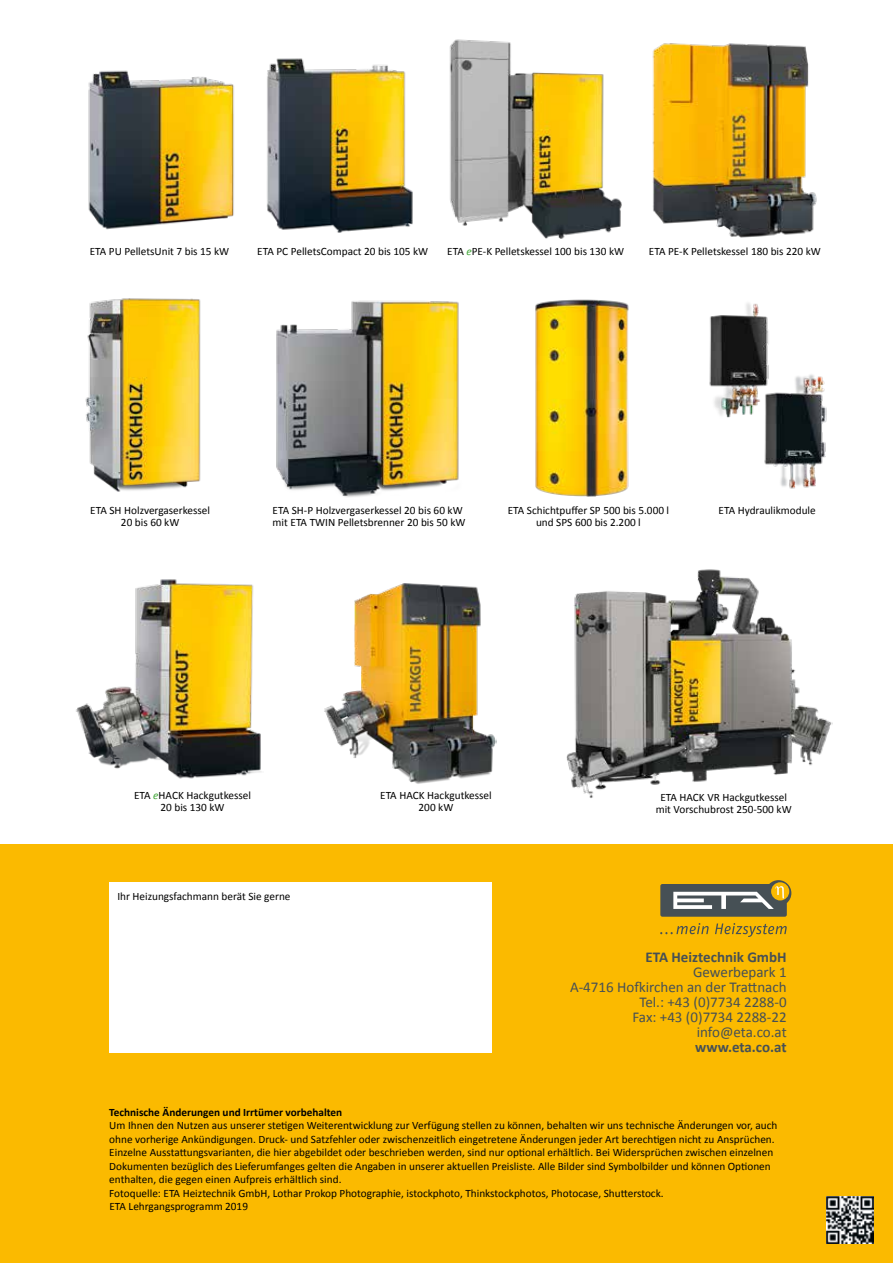
<style>
.page{position:relative;width:893px;height:1263px;background:#fff}
.page>*{position:absolute;margin:0;border:0;box-sizing:border-box;transform-origin:0 0}
.t1{font:15px/15px "Calibri";color:#465055;text-align:right}
.t2{font:700 15px "Calibri";color:#465055}
.t3{font:11.25px/12px "Calibri";color:#000;text-align:center}
.t4{font:700 11.25px "Calibri";color:#000}
.s1{font-style:italic;color:#3fa535}
</style>
<div class="page">
<div style="left:0;top:844px;width:893px;height:419px;background:#fbba00"></div>
<div style="left:109px;top:882px;width:383px;height:170px;background:#fff"></div>
<svg style="left:660px;top:880px;width:131px;height:37px;background:#848063"></svg>
<svg style="left:660px;top:923px;width:127px;height:14px"></svg>
<img style="left:826px;top:1197px;width:47px;height:47px">
<img style="left:566px;top:569px;width:267px;height:229px">
<img style="left:276px;top:300px;width:183px;height:197px">
<img style="left:88px;top:70px;width:146px;height:160px">
<img style="left:266px;top:58px;width:147px;height:175px">
<img style="left:652px;top:43px;width:165px;height:195px">
<img style="left:324px;top:583px;width:172px;height:201px">
<img style="left:85px;top:298px;width:116px;height:194px">
<img style="left:709px;top:303px;width:60px;height:115px">
<img style="left:759px;top:372px;width:68px;height:117px">
<img style="left:535px;top:299px;width:94px;height:197px">
<img style="left:76px;top:579px;width:186px;height:200px">
<img style="left:449px;top:39px;width:173px;height:200px">
<p class="t3" style="left:90px;top:245px;width:141px">ETA PU PelletsUnit 7 bis 15 kW</p>
<p class="t3" style="left:257px;top:245px;width:172px">ETA PC PelletsCompact 20 bis 105 kW</p>
<p class="t3" style="left:447px;top:245px;width:178px">ETA <span class="s1">e</span>PE-K Pelletskessel 100 bis 130 kW</p>
<p class="t3" style="left:649px;top:245px;width:173px">ETA PE-K Pelletskessel 180 bis 220 kW</p>
<p class="t3" style="left:90px;top:504px;width:121px">ETA SH Holzvergaserkessel<br>20 bis 60 kW</p>
<p class="t3" style="left:273px;top:504px;width:194px;text-align:left">ETA SH-P Holzvergaserkessel 20 bis 60 kW mit ETA TWIN Pelletsbrenner 20 bis 50 kW</p>
<p class="t3" style="left:508px;top:504px;width:163px">ETA Schichtpuffer SP 500 bis 5.000 l und SPS 600 bis 2.200 l</p>
<p class="t3" style="left:719px;top:504px;width:99px">ETA Hydraulikmodule</p>
<p class="t3" style="left:134px;top:790px;width:118px">ETA <span class="s1">e</span>HACK Hackgutkessel<br>20 bis 130 kW</p>
<p class="t3" style="left:380px;top:790px;width:113px">ETA HACK Hackgutkessel<br>200 kW</p>
<p class="t3" style="left:656px;top:791px;width:137px">ETA HACK VR Hackgutkessel mit Vorschubrost 250-500 kW</p>
<p class="t3" style="left:117px;top:890px;width:175px">Ihr Heizungsfachmann berät Sie gerne</p>
<h1 class="t2" style="left:645px;top:948px;width:143px">ETA Heiztechnik GmbH</h1>
<h1 class="t1" style="left:570px;top:965px;width:218px">Gewerbepark 1<br>A-4716 Hofkirchen an der Trattnach<br>Tel.: +43 (0)7734 2288-0<br>Fax: +43 (0)7734 2288-22 info@eta.co.at</h1>
<h1 class="t2" style="left:695px;top:1038px;width:93px">www.eta.co.at</h1>
<p class="t4" style="left:109px;top:1105px;width:235px">Technische Änderungen und Irrtümer vorbehalten</p>
<p class="t3" style="left:109px;top:1119px;width:670px;line-height:13.5px;text-align:left">Um Ihnen den Nutzen aus unserer stetigen Weiterentwicklung zur Verfügung stellen zu können, behalten wir uns technische Änderungen vor, auch ohne vorherige Ankündigungen. Druck- und Satzfehler oder zwischenzeitlich eingetretene Änderungen jeder Art berechtigen nicht zu Ansprüchen.<br>Einzelne Ausstattungsvarianten, die hier abgebildet oder beschrieben werden, sind nur optional erhältlich. Bei Widersprüchen zwischen einzelnen Dokumenten bezüglich des Lieferumfanges gelten die Angaben in unserer aktuellen Preisliste. Alle Bilder sind Symbolbilder und können Optionen enthalten, die gegen einen Aufpreis erhältlich sind.<br>Fotoquelle: ETA Heiztechnik GmbH, Lothar Prokop Photographie, istockphoto, Thinkstockphotos, Photocase, Shutterstock.</p>
<p class="t3" style="left:109px;top:1200px;width:140px">ETA Lehrgangsprogramm 2019</p>
</div>
